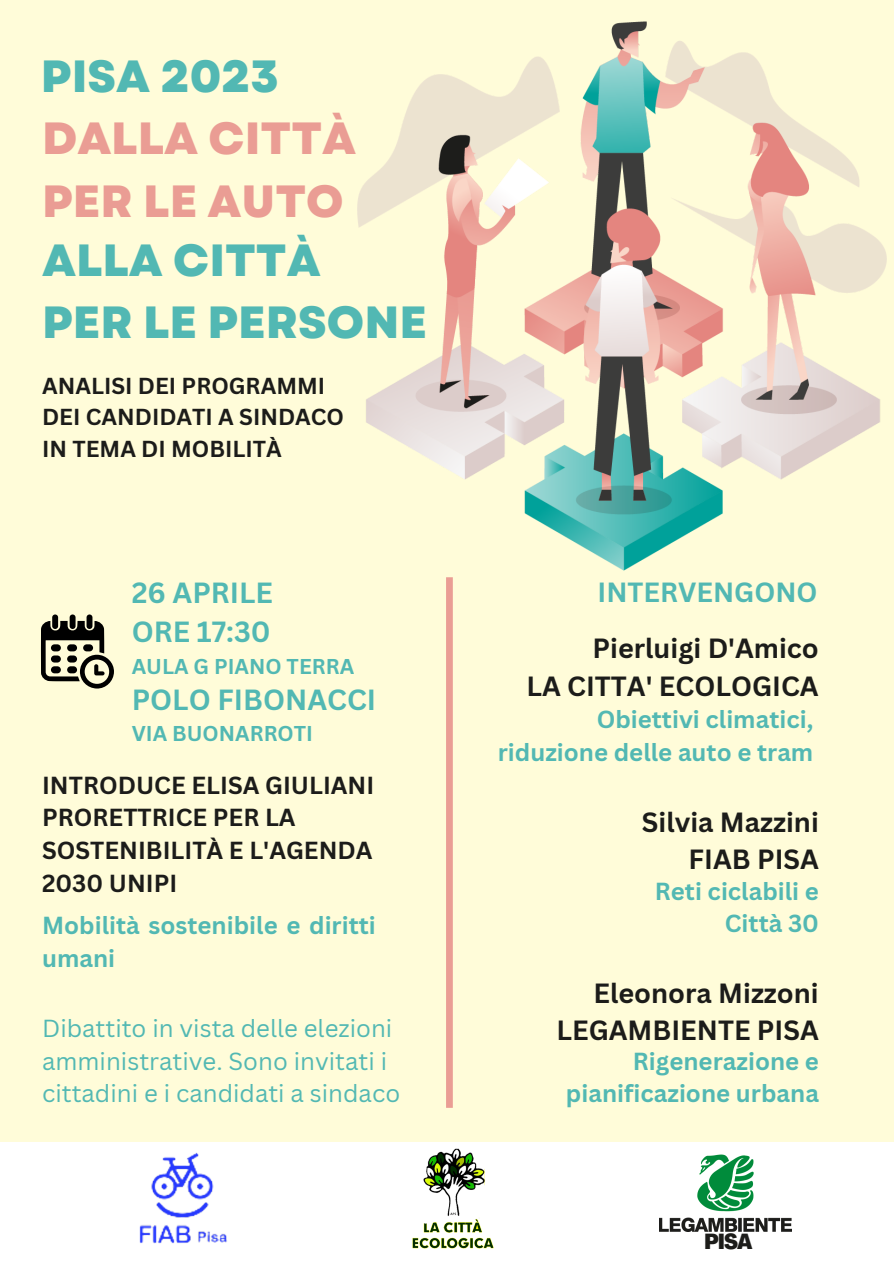
<style>
.page{position:relative;width:894px;height:1264px;background:#fff}
.page>*{position:absolute;margin:0;border:0;box-sizing:border-box;transform-origin:0 0}
.t1{font:800 45px/61.9px "Garet";color:#52b8b3}
.t2{font:800 45px/63px "Garet";color:#ea9d94}
.t3{font:700 28.35px/39.5px "Canva Sans";color:#52b8b3}
.t4{font:700 27px/37.2px "Canva Sans";color:#1c1c1a;text-align:right}
.t5{font:700 27px "Canva Sans";color:#52b8b3}
.t6{font:700 24px/32.7px "Canva Sans";color:#52b8b3;text-align:right}
.t7{font:24px/32.7px "Canva Sans";color:#52b8b3}
.t8{font:700 24px/32.7px "Canva Sans";color:#1c1c1a}
.t9{font:700 22.5px/31.5px "Canva Sans";color:#1c1c1a}
.t10{font:800 condensed 21.45px "Agrandir";color:#1c1c1a}
.t11{font:700 20.85px "Canva Sans";color:#52b8b3}
</style>
<div class="page">
<div style="left:0;top:0;width:893px;height:1263px;background:#fffcd9"></div>
<div style="left:446px;top:577px;width:6px;height:530px;background:#ea9d94"></div>
<div style="left:52px;top:614px;width:6px;height:15px;background:#000;border-radius:3px"></div>
<div style="left:70px;top:614px;width:5px;height:15px;background:#000;border-radius:3px"></div>
<div style="left:86px;top:614px;width:6px;height:15px;background:#000;border-radius:3px"></div>
<svg style="left:41px;top:621px;width:73px;height:67px"></svg>
<div style="left:0;top:1141px;width:893px;height:122px;background:#fff"></div>
<img style="left:659px;top:1154px;width:132px;height:77px">
<img style="left:139px;top:1152px;width:88px;height:92px">
<img style="left:412px;top:1148px;width:82px;height:101px">
<img style="left:357px;top:21px;width:529px;height:550px">
<h1 class="t1" style="left:41px;top:45px;width:239px">PISA 2023</h1>
<h1 class="t2" style="left:42px;top:107px;width:315px">DALLA CITTÀ<br>PER LE AUTO</h1>
<h1 class="t1" style="left:42px;top:229px;width:386px">ALLA CITTÀ<br>PER LE PERSONE</h1>
<p class="t9" style="left:42px;top:369px;width:303px">ANALISI DEI PROGRAMMI<br>DEI CANDIDATI A SINDACO<br>IN TEMA DI MOBILITÀ</p>
<p class="t3" style="left:132px;top:572px;width:143px">26 APRILE<br>ORE 17:30</p>
<p class="t11" style="left:132px;top:651px;width:224px">AULA G PIANO TERRA</p>
<p class="t3" style="left:132px;top:679px;width:246px">POLO FIBONACCI</p>
<p class="t11" style="left:132px;top:719px;width:183px">VIA BUONARROTI</p>
<p class="t8" style="left:42px;top:768px;width:333px">INTRODUCE ELISA GIULIANI<br>PRORETTRICE PER LA<br>SOSTENIBILITÀ E L'AGENDA<br>2030 UNIPI</p>
<p class="t6" style="left:42px;top:908px;width:335px;text-align:left">Mobilità sostenibile e diritti umani</p>
<p class="t7" style="left:42px;top:1011px;width:359px">Dibattito in vista delle elezioni amministrative. Sono invitati i cittadini e i candidati a sindaco</p>
<p class="t5" style="left:597px;top:573px;width:221px">INTERVENGONO</p>
<p class="t4" style="left:526px;top:629px;width:294px">Pierluigi D'Amico<br>LA CITTA' ECOLOGICA</p>
<p class="t6" style="left:497px;top:702px;width:317px">Obiettivi climatici, riduzione delle auto e tram</p>
<p class="t4" style="left:641px;top:803px;width:178px">Silvia Mazzini<br>FIAB PISA</p>
<p class="t6" style="left:654px;top:873px;width:166px">Reti ciclabili e<br>Città 30</p>
<p class="t4" style="left:556px;top:973px;width:264px">Eleonora Mizzoni<br>LEGAMBIENTE PISA</p>
<p class="t6" style="left:565px;top:1044px;width:254px">Rigenerazione e pianificazione urbana</p>
<p class="t10" style="left:704px;top:1232px;width:49px">PISA</p>
</div>
